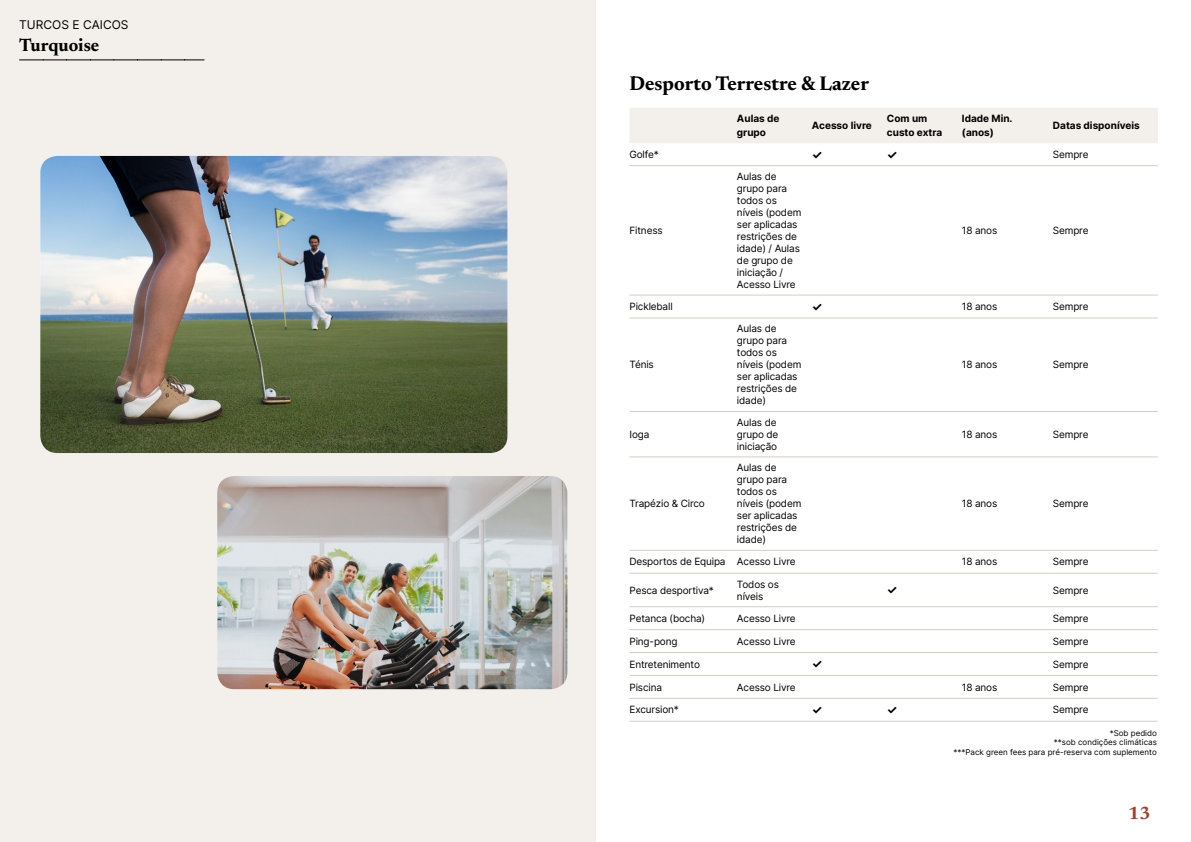
<style>
.page{position:relative;width:1191px;height:842px;background:#fff}
.page>*{position:absolute;margin:0;border:0;box-sizing:border-box;transform-origin:0 0}
.t1{font:700 20px "Newsreader 24 pt";color:#000}
.t2{font:700 18px "Newsreader 24 pt";color:#000}
.t3{font:700 18px "Newsreader 24 pt";color:#9d432c}
.t4{font:12px "Inter";color:#000}
.t5{font:700 12px "Inter";color:#000}
.t6{font:10px/12px "Inter";letter-spacing:-.015em;color:#000}
.t7{font:700 10px/14px "Inter";color:#000}
.t8{font:8px/9.6px "Inter";color:#000;text-align:right}
</style>
<div class="page">
<div style="left:0;top:0;width:595px;height:842px;background:#f3f0ec"></div>
<img style="left:40px;top:156px;width:467px;height:297px">
<img style="left:217px;top:476px;width:350px;height:213px">
<svg style="left:20px;top:60px;width:184px;height:1px"></svg>
<div style="left:630px;top:108px;width:527px;height:35px;background:#f3f0ec"></div>
<hr style="left:629px;top:165px;width:108px;height:1px;background:#d7cdc1">
<hr style="left:737px;top:165px;width:75px;height:1px;background:#d7cdc1">
<hr style="left:812px;top:165px;width:75px;height:1px;background:#d7cdc1">
<hr style="left:887px;top:165px;width:75px;height:1px;background:#d7cdc1">
<hr style="left:962px;top:165px;width:91px;height:1px;background:#d7cdc1">
<hr style="left:1053px;top:165px;width:104px;height:1px;background:#d7cdc1">
<hr style="left:629px;top:295px;width:108px;height:1px;background:#d7cdc1">
<hr style="left:737px;top:295px;width:75px;height:1px;background:#d7cdc1">
<hr style="left:812px;top:295px;width:75px;height:1px;background:#d7cdc1">
<hr style="left:887px;top:295px;width:75px;height:1px;background:#d7cdc1">
<hr style="left:962px;top:295px;width:91px;height:1px;background:#d7cdc1">
<hr style="left:1053px;top:295px;width:104px;height:1px;background:#d7cdc1">
<hr style="left:629px;top:317px;width:108px;height:1px;background:#d7cdc1">
<hr style="left:737px;top:317px;width:75px;height:1px;background:#d7cdc1">
<hr style="left:812px;top:317px;width:75px;height:1px;background:#d7cdc1">
<hr style="left:887px;top:317px;width:75px;height:1px;background:#d7cdc1">
<hr style="left:962px;top:317px;width:91px;height:1px;background:#d7cdc1">
<hr style="left:1053px;top:317px;width:104px;height:1px;background:#d7cdc1">
<hr style="left:629px;top:411px;width:108px;height:1px;background:#d7cdc1">
<hr style="left:737px;top:411px;width:75px;height:1px;background:#d7cdc1">
<hr style="left:812px;top:411px;width:75px;height:1px;background:#d7cdc1">
<hr style="left:887px;top:411px;width:75px;height:1px;background:#d7cdc1">
<hr style="left:962px;top:411px;width:91px;height:1px;background:#d7cdc1">
<hr style="left:1053px;top:411px;width:104px;height:1px;background:#d7cdc1">
<hr style="left:629px;top:456px;width:108px;height:1px;background:#d7cdc1">
<hr style="left:737px;top:456px;width:75px;height:1px;background:#d7cdc1">
<hr style="left:812px;top:456px;width:75px;height:1px;background:#d7cdc1">
<hr style="left:887px;top:456px;width:75px;height:1px;background:#d7cdc1">
<hr style="left:962px;top:456px;width:91px;height:1px;background:#d7cdc1">
<hr style="left:1053px;top:456px;width:104px;height:1px;background:#d7cdc1">
<hr style="left:629px;top:550px;width:108px;height:1px;background:#d7cdc1">
<hr style="left:737px;top:550px;width:75px;height:1px;background:#d7cdc1">
<hr style="left:812px;top:550px;width:75px;height:1px;background:#d7cdc1">
<hr style="left:887px;top:550px;width:75px;height:1px;background:#d7cdc1">
<hr style="left:962px;top:550px;width:91px;height:1px;background:#d7cdc1">
<hr style="left:1053px;top:550px;width:104px;height:1px;background:#d7cdc1">
<hr style="left:629px;top:573px;width:108px;height:1px;background:#d7cdc1">
<hr style="left:737px;top:573px;width:75px;height:1px;background:#d7cdc1">
<hr style="left:812px;top:573px;width:75px;height:1px;background:#d7cdc1">
<hr style="left:887px;top:573px;width:75px;height:1px;background:#d7cdc1">
<hr style="left:962px;top:573px;width:91px;height:1px;background:#d7cdc1">
<hr style="left:1053px;top:573px;width:104px;height:1px;background:#d7cdc1">
<hr style="left:629px;top:606px;width:108px;height:1px;background:#d7cdc1">
<hr style="left:737px;top:606px;width:75px;height:1px;background:#d7cdc1">
<hr style="left:812px;top:606px;width:75px;height:1px;background:#d7cdc1">
<hr style="left:887px;top:606px;width:75px;height:1px;background:#d7cdc1">
<hr style="left:962px;top:606px;width:91px;height:1px;background:#d7cdc1">
<hr style="left:1053px;top:606px;width:104px;height:1px;background:#d7cdc1">
<hr style="left:629px;top:629px;width:108px;height:1px;background:#d7cdc1">
<hr style="left:737px;top:629px;width:75px;height:1px;background:#d7cdc1">
<hr style="left:812px;top:629px;width:75px;height:1px;background:#d7cdc1">
<hr style="left:887px;top:629px;width:75px;height:1px;background:#d7cdc1">
<hr style="left:962px;top:629px;width:91px;height:1px;background:#d7cdc1">
<hr style="left:1053px;top:629px;width:104px;height:1px;background:#d7cdc1">
<hr style="left:629px;top:652px;width:108px;height:1px;background:#d7cdc1">
<hr style="left:737px;top:652px;width:75px;height:1px;background:#d7cdc1">
<hr style="left:812px;top:652px;width:75px;height:1px;background:#d7cdc1">
<hr style="left:887px;top:652px;width:75px;height:1px;background:#d7cdc1">
<hr style="left:962px;top:652px;width:91px;height:1px;background:#d7cdc1">
<hr style="left:1053px;top:652px;width:104px;height:1px;background:#d7cdc1">
<hr style="left:629px;top:675px;width:108px;height:1px;background:#d7cdc1">
<hr style="left:737px;top:675px;width:75px;height:1px;background:#d7cdc1">
<hr style="left:812px;top:675px;width:75px;height:1px;background:#d7cdc1">
<hr style="left:887px;top:675px;width:75px;height:1px;background:#d7cdc1">
<hr style="left:962px;top:675px;width:91px;height:1px;background:#d7cdc1">
<hr style="left:1053px;top:675px;width:104px;height:1px;background:#d7cdc1">
<hr style="left:629px;top:698px;width:108px;height:1px;background:#d7cdc1">
<hr style="left:737px;top:698px;width:75px;height:1px;background:#d7cdc1">
<hr style="left:812px;top:698px;width:75px;height:1px;background:#d7cdc1">
<hr style="left:887px;top:698px;width:75px;height:1px;background:#d7cdc1">
<hr style="left:962px;top:698px;width:91px;height:1px;background:#d7cdc1">
<hr style="left:1053px;top:698px;width:104px;height:1px;background:#d7cdc1">
<hr style="left:629px;top:721px;width:108px;height:1px;background:#d7cdc1">
<hr style="left:737px;top:721px;width:75px;height:1px;background:#d7cdc1">
<hr style="left:812px;top:721px;width:75px;height:1px;background:#d7cdc1">
<hr style="left:887px;top:721px;width:75px;height:1px;background:#d7cdc1">
<hr style="left:962px;top:721px;width:91px;height:1px;background:#d7cdc1">
<hr style="left:1053px;top:721px;width:104px;height:1px;background:#d7cdc1">
<p class="t4" style="left:19px;top:15px;width:111px">TURCOS E CAICOS</p>
<h2 class="t2" style="left:19px;top:32px;width:82px">Turquoise</h2>
<h1 class="t1" style="left:629px;top:69px;width:241px">Desporto Terrestre &amp; Lazer</h1>
<p class="t7" style="left:737px;top:111px;width:44px">Aulas de grupo</p>
<p class="t7" style="left:812px;top:118px;width:61px">Acesso livre</p>
<p class="t7" style="left:887px;top:111px;width:57px">Com um custo extra</p>
<p class="t7" style="left:962px;top:111px;width:52px">Idade Min. (anos)</p>
<p class="t7" style="left:1053px;top:118px;width:88px">Datas disponíveis</p>
<p class="t6" style="left:629px;top:148px;width:31px">Golfe*</p>
<p class="t5" style="left:812px;top:145px;width:12px">✓</p>
<p class="t5" style="left:887px;top:145px;width:12px">✓</p>
<p class="t6" style="left:1053px;top:148px;width:37px">Sempre</p>
<p class="t6" style="left:629px;top:224px;width:35px">Fitness</p>
<p class="t6" style="left:737px;top:170px;width:66px">Aulas de grupo para todos os níveis (podem ser aplicadas restrições de idade) / Aulas de grupo de iniciação /<br>Acesso Livre</p>
<p class="t6" style="left:962px;top:224px;width:37px">18 anos</p>
<p class="t6" style="left:1053px;top:224px;width:37px">Sempre</p>
<p class="t6" style="left:629px;top:300px;width:45px">Pickleball</p>
<p class="t5" style="left:812px;top:298px;width:12px">✓</p>
<p class="t6" style="left:962px;top:300px;width:37px">18 anos</p>
<p class="t6" style="left:1053px;top:300px;width:37px">Sempre</p>
<p class="t6" style="left:629px;top:358px;width:26px">Ténis</p>
<p class="t6" style="left:629px;top:428px;width:21px">Ioga</p>
<p class="t6" style="left:629px;top:497px;width:77px">Trapézio &amp; Circo</p>
<p class="t6" style="left:737px;top:322px;width:66px">Aulas de grupo para todos os níveis (podem ser aplicadas restrições de idade)</p>
<p class="t6" style="left:962px;top:358px;width:37px">18 anos</p>
<p class="t6" style="left:1053px;top:358px;width:37px">Sempre</p>
<p class="t6" style="left:737px;top:416px;width:43px">Aulas de grupo de iniciação</p>
<p class="t6" style="left:962px;top:428px;width:37px">18 anos</p>
<p class="t6" style="left:1053px;top:428px;width:37px">Sempre</p>
<p class="t6" style="left:737px;top:461px;width:66px">Aulas de grupo para todos os níveis (podem ser aplicadas restrições de idade)</p>
<p class="t6" style="left:962px;top:497px;width:37px">18 anos</p>
<p class="t6" style="left:1053px;top:497px;width:37px">Sempre</p>
<p class="t6" style="left:629px;top:556px;width:168px">Desportos de Equipa Acesso Livre</p>
<p class="t6" style="left:962px;top:556px;width:37px">18 anos</p>
<p class="t6" style="left:1053px;top:556px;width:37px">Sempre</p>
<p class="t6" style="left:629px;top:584px;width:86px">Pesca desportiva*</p>
<p class="t6" style="left:737px;top:578px;width:43px">Todos os níveis</p>
<p class="t5" style="left:887px;top:581px;width:12px">✓</p>
<p class="t6" style="left:1053px;top:584px;width:37px">Sempre</p>
<p class="t6" style="left:629px;top:612px;width:77px">Petanca (bocha)</p>
<p class="t6" style="left:737px;top:612px;width:60px">Acesso Livre</p>
<p class="t6" style="left:1053px;top:612px;width:37px">Sempre</p>
<p class="t6" style="left:629px;top:635px;width:50px">Ping-pong</p>
<p class="t6" style="left:737px;top:635px;width:60px">Acesso Livre</p>
<p class="t6" style="left:1053px;top:635px;width:37px">Sempre</p>
<p class="t6" style="left:629px;top:658px;width:72px">Entretenimento</p>
<p class="t5" style="left:812px;top:655px;width:12px">✓</p>
<p class="t6" style="left:1053px;top:658px;width:37px">Sempre</p>
<p class="t6" style="left:629px;top:681px;width:34px">Piscina</p>
<p class="t6" style="left:737px;top:681px;width:60px">Acesso Livre</p>
<p class="t6" style="left:962px;top:681px;width:37px">18 anos</p>
<p class="t6" style="left:1053px;top:681px;width:37px">Sempre</p>
<p class="t6" style="left:629px;top:703px;width:51px">Excursion*</p>
<p class="t5" style="left:812px;top:701px;width:12px">✓</p>
<p class="t5" style="left:887px;top:701px;width:12px">✓</p>
<p class="t6" style="left:1053px;top:703px;width:37px">Sempre</p>
<p class="t8" style="left:953px;top:728px;width:205px">*Sob pedido<br>**sob condições climáticas<br>***Pack green fees para pré-reserva com suplemento</p>
<h2 class="t3" style="left:1128px;top:800px;width:24px">13</h2>
</div>
